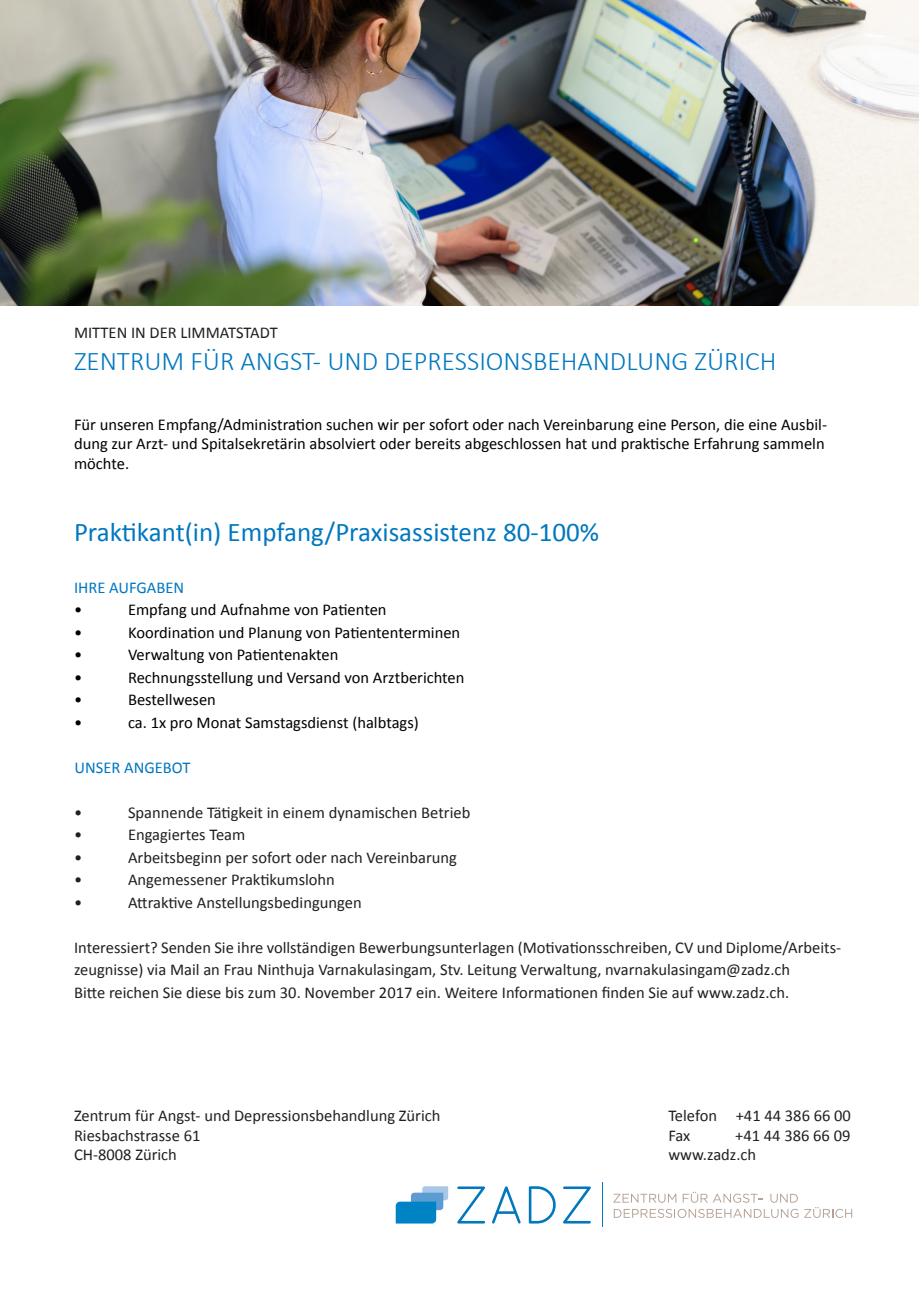
<style>
.page{position:relative;width:919px;height:1289px;background:#fff}
.page>*{position:absolute;margin:0;border:0;box-sizing:border-box;transform-origin:0 0}
.t1{font:300 27px "Calibri";color:#0077bf}
.t2{font:27px "Calibri";color:#0077bf}
.t3{font:16.5px/22.5px "Calibri";color:#231f20}
.t4{font:16.5px/19.8px "Calibri";color:#000}
.t5{font:16.5px "Calibri";color:#0077bf}
</style>
<div class="page">
<img style="left:0;top:0;width:918px;height:305px">
<svg style="left:395px;top:1186px;width:53px;height:37px"></svg>
<svg style="left:457px;top:1186px;width:28px;height:37px"></svg>
<svg style="left:492px;top:1186px;width:28px;height:37px"></svg>
<svg style="left:528px;top:1186px;width:27px;height:37px"></svg>
<svg style="left:563px;top:1186px;width:28px;height:37px"></svg>
<hr style="left:602px;top:1182px;width:1px;height:44px;background:#0077bf">
<svg style="left:613px;top:1193px;width:63px;height:9px"></svg>
<svg style="left:682px;top:1191px;width:80px;height:11px"></svg>
<svg style="left:770px;top:1193px;width:27px;height:9px"></svg>
<svg style="left:613px;top:1208px;width:185px;height:9px"></svg>
<svg style="left:804px;top:1207px;width:48px;height:10px"></svg>
<p class="t3" style="left:74px;top:320px;width:205px">MITTEN IN DER LIMMATSTADT</p>
<p class="t1" style="left:74px;top:344px;width:703px">ZENTRUM FÜR ANGST- UND DEPRESSIONSBEHANDLUNG ZÜRICH</p>
<p class="t4" style="left:74px;top:414px;width:754px">Für unseren Empfang/Administration suchen wir per sofort oder nach Vereinbarung eine Person, die eine Ausbil&shy;dung zur Arzt- und Spitalsekretärin absolviert oder bereits abgeschlossen hat und praktische Erfahrung sammeln möchte.</p>
<p class="t2" style="left:74px;top:513px;width:526px">Praktikant(in) Empfang/Praxisassistenz 80-100%</p>
<p class="t5" style="left:74px;top:575px;width:112px">IHRE AUFGABEN</p>
<p class="t4" style="left:74px;top:599px;width:10px">•</p>
<p class="t4" style="left:128px;top:599px;width:260px">Empfang und Aufnahme von Patienten</p>
<p class="t4" style="left:74px;top:621px;width:10px">•</p>
<p class="t4" style="left:128px;top:621px;width:333px">Koordination und Planung von Patiententerminen</p>
<p class="t4" style="left:74px;top:644px;width:10px">•</p>
<p class="t4" style="left:128px;top:644px;width:212px">Verwaltung von Patientenakten</p>
<p class="t4" style="left:74px;top:666px;width:10px">•</p>
<p class="t4" style="left:128px;top:666px;width:338px">Rechnungsstellung und Versand von Arztberichten</p>
<p class="t4" style="left:74px;top:689px;width:10px">•</p>
<p class="t4" style="left:128px;top:689px;width:89px">Bestellwesen</p>
<p class="t4" style="left:74px;top:711px;width:10px">•</p>
<p class="t4" style="left:128px;top:711px;width:292px">ca. 1x pro Monat Samstagsdienst (halbtags)</p>
<p class="t5" style="left:74px;top:755px;width:118px">UNSER ANGEBOT</p>
<p class="t3" style="left:74px;top:800px;width:10px">•</p>
<p class="t3" style="left:128px;top:800px;width:344px">Spannende Tätigkeit in einem dynamischen Betrieb</p>
<p class="t3" style="left:74px;top:823px;width:10px">•</p>
<p class="t3" style="left:128px;top:823px;width:119px">Engagiertes Team</p>
<p class="t3" style="left:74px;top:845px;width:10px">•</p>
<p class="t3" style="left:128px;top:845px;width:330px">Arbeitsbeginn per sofort oder nach Vereinbarung</p>
<p class="t3" style="left:74px;top:868px;width:10px">•</p>
<p class="t3" style="left:128px;top:868px;width:208px">Angemessener Praktikumslohn</p>
<p class="t3" style="left:74px;top:890px;width:10px">•</p>
<p class="t3" style="left:128px;top:890px;width:235px">Attraktive Anstellungsbedingungen</p>
<p class="t3" style="left:74px;top:935px;width:768px">Interessiert? Senden Sie ihre vollständigen Bewerbungsunterlagen (Motivationsschreiben, CV und Diplome/Arbeits&shy;zeugnisse) via Mail an Frau Ninthuja Varnakulasingam, Stv. Leitung Verwaltung, nvarnakulasingam@zadz.ch</p>
<p class="t3" style="left:74px;top:980px;width:716px">Bitte reichen Sie diese bis zum 30. November 2017 ein. Weitere Informationen finden Sie auf www.zadz.ch.</p>
<p class="t3" style="left:74px;top:1103px;width:368px">Zentrum für Angst- und Depressionsbehandlung Zürich</p>
<p class="t3" style="left:668px;top:1103px;width:184px">Telefon +41 44 386 66 00</p>
<p class="t3" style="left:74px;top:1123px;width:128px">Riesbachstrasse 61</p>
<p class="t3" style="left:668px;top:1123px;width:24px">Fax</p>
<p class="t3" style="left:735px;top:1123px;width:117px">+41 44 386 66 09</p>
<p class="t3" style="left:74px;top:1143px;width:104px">CH-8008 Zürich</p>
<p class="t3" style="left:668px;top:1143px;width:89px">www.zadz.ch</p>
</div>
